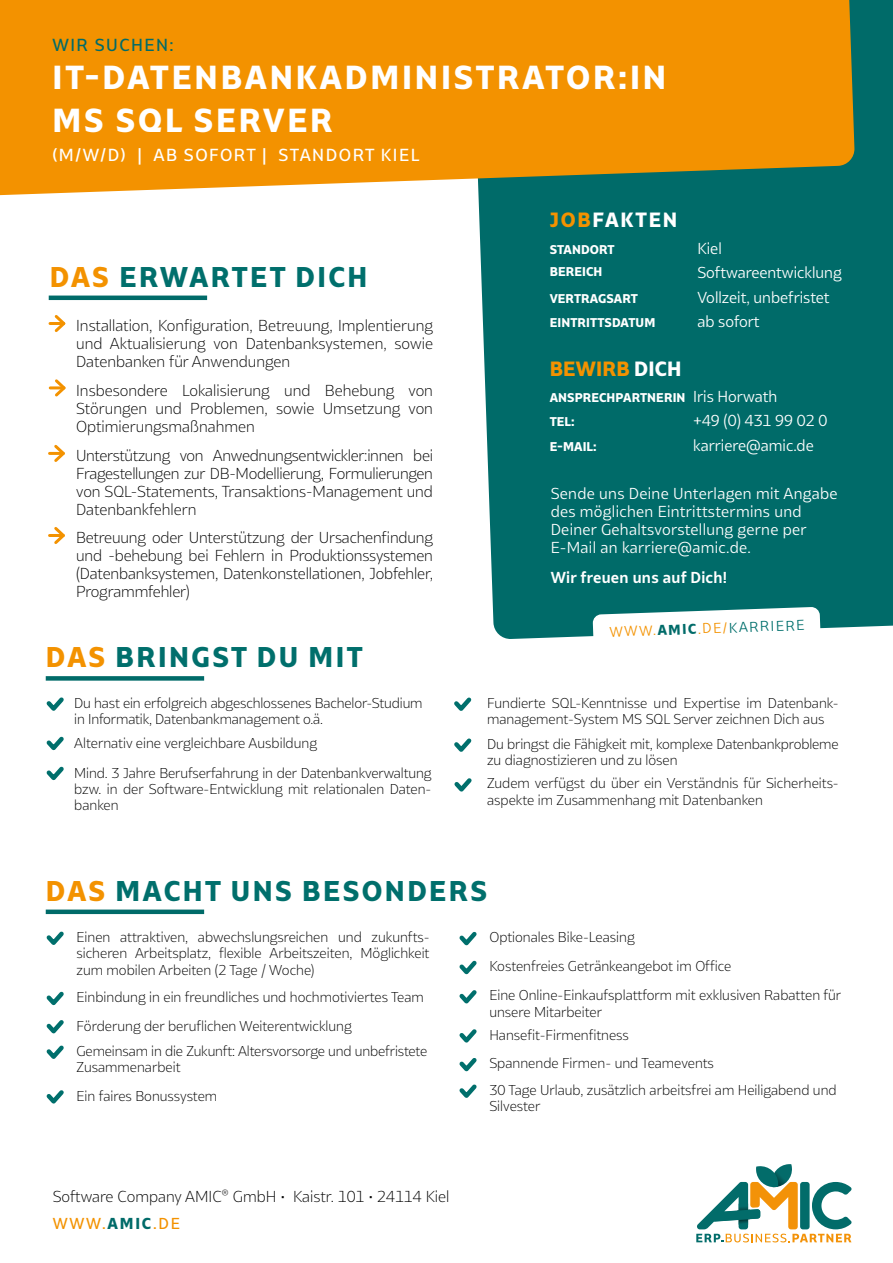
<style>
.page{position:relative;width:893px;height:1263px;background:#fff}
.page>*{position:absolute;margin:0;border:0;box-sizing:border-box;transform-origin:0 0}
.t1{font:800 31.5px/43.8px "Bw Glenn Sans";letter-spacing:.09em;color:#fff}
.t2{font:800 27px "Bw Glenn Sans";letter-spacing:.09em;color:#006f6c}
.t3{font:800 19.5px "Bw Glenn Sans";letter-spacing:.01em;color:#f39200}
.t4{font:800 19.5px "Bw Glenn Sans";letter-spacing:.09em;color:#fff}
.t5{font:500 16.5px "Bw Glenn Sans";letter-spacing:.09em;color:#fff}
.t6{font:500 16.5px "Bw Glenn Sans";letter-spacing:.09em;color:#006b69}
.t7{font:300 15px/18px "Bw Glenn Sans";color:#000;text-align:justify}
.t8{font:15px/18px "Bw Glenn Sans";letter-spacing:.02em;color:#fff}
.t9{font:15px "Bw Glenn Sans";color:#fff}
.t10{font:700 15px "Bw Glenn Sans";letter-spacing:.02em;color:#fff}
.t11{font:300 13.5px/16.2px "Bw Glenn Sans";color:#000}
.t12{font:13.5px "Bw Glenn Sans";color:#f39200}
.t13{font:800 12px/24.5px "Bw Glenn Sans";letter-spacing:.01em;color:#fff}
.s1{color:#f39200}
.s2{color:#fff}
.s3{font-weight:400;font-size:15px}
.s4{font-weight:800;color:#006b69}
.s5{color:#006f6c}
.s6{font-weight:500;color:#f39200}
</style>
<div class="page">
<div style="left:478px;top:0;width:415px;height:639px;background:#006b69"></div>
<svg style="left:0;top:0;width:855px;height:197px;background:#e5920d"></svg>
<svg style="left:696px;top:1164px;width:155px;height:78px"></svg>
<svg style="left:593px;top:607px;width:228px;height:32px"></svg>
<div style="left:46px;top:676px;width:158px;height:5px;background:#006b69"></div>
<svg style="left:454px;top:697px;width:18px;height:14px"></svg>
<svg style="left:454px;top:738px;width:18px;height:14px"></svg>
<svg style="left:454px;top:778px;width:18px;height:14px"></svg>
<svg style="left:46px;top:697px;width:18px;height:14px"></svg>
<svg style="left:46px;top:736px;width:18px;height:15px"></svg>
<svg style="left:46px;top:766px;width:18px;height:15px"></svg>
<div style="left:46px;top:909px;width:158px;height:5px;background:#006b69"></div>
<svg style="left:46px;top:931px;width:18px;height:14px"></svg>
<svg style="left:46px;top:991px;width:18px;height:15px"></svg>
<svg style="left:46px;top:1020px;width:18px;height:39px"></svg>
<svg style="left:46px;top:1090px;width:18px;height:14px"></svg>
<svg style="left:459px;top:960px;width:18px;height:15px"></svg>
<svg style="left:459px;top:990px;width:18px;height:14px"></svg>
<svg style="left:459px;top:931px;width:18px;height:15px"></svg>
<svg style="left:459px;top:1029px;width:18px;height:14px"></svg>
<svg style="left:459px;top:1058px;width:18px;height:40px"></svg>
<hr style="left:49px;top:296px;width:158px;height:4px;background:#006b69">
<hr style="left:50px;top:322px;width:14px;height:3px;background:#f39200">
<svg style="left:54px;top:315px;width:12px;height:17px"></svg>
<hr style="left:50px;top:386px;width:14px;height:3px;background:#f39200">
<svg style="left:52px;top:379px;width:14px;height:18px"></svg>
<svg style="left:50px;top:444px;width:15px;height:18px"></svg>
<svg style="left:50px;top:527px;width:15px;height:17px"></svg>
<p class="t6" style="left:53px;top:35px;width:123px">WIR SUCHEN:</p>
<h1 class="t1" style="left:53px;top:55px;width:615px">IT-DATENBANKADMINISTRATOR:IN<br>MS SQL SERVER</h1>
<p class="t5" style="left:52px;top:144px;width:368px">(M/W/D) | AB SOFORT | STANDORT KIEL</p>
<h2 class="t2" style="left:50px;top:260px;width:319px"><span class="s1">DAS</span> ERWARTET DICH</h2>
<p class="t7" style="left:76px;top:316px;width:358px">Installation, Konfiguration, Betreuung, Implentierung und Aktualisierung von Datenbanksystemen, sowie Datenbanken für Anwendungen</p>
<p class="t7" style="left:76px;top:381px;width:358px">Insbesondere Lokalisierung und Behebung von Störungen und Problemen, sowie Umsetzung von Optimierungsmaßnahmen</p>
<p class="t7" style="left:76px;top:446px;width:358px">Unterstützung von Anwednungsentwickler:innen bei Fragestellungen zur DB-Modellierung, Formulierungen von SQL-Statements, Transaktions-Management und Datenbankfehlern</p>
<p class="t7" style="left:76px;top:529px;width:358px">Betreuung oder Unterstützung der Ursachenfindung und -behebung bei Fehlern in Produktionssystemen (Datenbanksystemen, Datenkonstellationen, Jobfehler, Programmfehler)</p>
<h2 class="t2" style="left:46px;top:641px;width:318px"><span class="s1">DAS</span> BRINGST DU MIT</h2>
<p class="t11" style="left:74px;top:695px;width:350px">Du hast ein erfolgreich abgeschlossenes Bachelor-Studium in Informatik, Datenbankmanagement o.ä.</p>
<p class="t11" style="left:74px;top:734px;width:244px">Alternativ eine vergleichbare Ausbildung</p>
<p class="t11" style="left:74px;top:764px;width:359px;text-align:justify">Mind. 3 Jahre Berufserfahrung in der Datenbankverwaltung bzw. in der Software-Entwicklung mit relationalen Daten&shy;banken</p>
<h3 class="t4" style="left:550px;top:207px;width:129px"><span class="s1">JOB</span>FAKTEN</h3>
<p class="t13" style="left:550px;top:237px;width:66px">STANDORT</p>
<p class="t8" style="left:697px;top:239px;width:26px">Kiel</p>
<p class="t13" style="left:550px;top:259px;width:54px">BEREICH</p>
<p class="t9" style="left:697px;top:263px;width:146px">Softwareentwicklung</p>
<p class="t13" style="left:550px;top:286px;width:90px">VERTRAGSART</p>
<p class="t9" style="left:697px;top:288px;width:134px">Vollzeit, unbefristet</p>
<p class="t13" style="left:550px;top:310px;width:107px">EINTRITTSDATUM</p>
<p class="t9" style="left:697px;top:312px;width:64px">ab sofort</p>
<h3 class="t3" style="left:550px;top:357px;width:133px">BEWIRB <span class="s2">DICH</span></h3>
<p class="t13" style="left:550px;top:385px;width:229px">ANSPRECHPARTNERIN <span class="s3">Iris Horwath<br></span>TEL:</p>
<p class="t8" style="left:693px;top:412px;width:136px">+49 (0) 431 99 02 0</p>
<p class="t13" style="left:550px;top:434px;width:49px">E-MAIL:</p>
<p class="t9" style="left:693px;top:436px;width:122px">karriere@amic.de</p>
<p class="t8" style="left:551px;top:484px;width:288px">Sende uns Deine Unterlagen mit Angabe des möglichen Eintrittstermins und Deiner Gehaltsvorstellung gerne per E-Mail an karriere@amic.de.</p>
<p class="t10" style="left:551px;top:568px;width:178px">Wir freuen uns auf Dich!</p>
<p class="t12" style="left:609px;top:623px;width:196px;rotate:-2deg">WWW.<span class="s4">AMIC</span>.DE/<span class="s5">KARRIERE</span></p>
<p class="t11" style="left:487px;top:695px;width:353px">Fundierte SQL-Kenntnisse und Expertise im Datenbank&shy;management-System MS SQL Server zeichnen Dich aus</p>
<p class="t11" style="left:487px;top:736px;width:353px">Du bringst die Fähigkeit mit, komplexe Datenbankprobleme zu diagnostizieren und zu lösen</p>
<p class="t11" style="left:487px;top:775px;width:353px">Zudem verfügst du über ein Verständnis für Sicherheits&shy;aspekte im Zusammenhang mit Datenbanken</p>
<h2 class="t2" style="left:46px;top:874px;width:443px"><span class="s1">DAS</span> MACHT UNS BESONDERS</h2>
<p class="t11" style="left:77px;top:929px;width:354px;text-align:justify">Einen attraktiven, abwechslungsreichen und zukunfts&shy;sicheren Arbeitsplatz, flexible Arbeitszeiten, Möglichkeit zum mobilen Arbeiten (2 Tage / Woche)</p>
<p class="t11" style="left:77px;top:983px;width:349px;line-height:28.5px">Einbindung in ein freundliches und hochmotiviertes Team<br>Förderung der beruflichen Weiterentwicklung</p>
<p class="t11" style="left:77px;top:1043px;width:352px">Gemeinsam in die Zukunft: Altersvorsorge und unbefristete<br>Zusammenarbeit</p>
<p class="t11" style="left:77px;top:1087px;width:142px">Ein faires Bonussystem</p>
<p class="t11" style="left:489px;top:922px;width:353px;line-height:29.1px">Optionales Bike-Leasing<br>Kostenfreies Getränkeangebot im Office<br>Eine Online-Einkaufsplattform mit exklusiven Rabatten für</p>
<p class="t11" style="left:489px;top:1000px;width:141px;line-height:23.2px">unsere Mitarbeiter<br>Hansefit-Firmenfitness</p>
<p class="t11" style="left:489px;top:1050px;width:349px;line-height:26.8px">Spannende Firmen- und Teamevents<br>30 Tage Urlaub, zusätzlich arbeitsfrei am Heiligabend und</p>
<p class="t11" style="left:489px;top:1098px;width:53px">Silvester</p>
<p class="t7" style="left:53px;top:1183px;width:398px;line-height:26.5px">Software Company AMIC® GmbH • Kaistr. 101 • 24114 Kiel<br><span class="s6">WWW.</span><span class="s4">AMIC</span><span class="s6">.DE</span></p>
</div>
